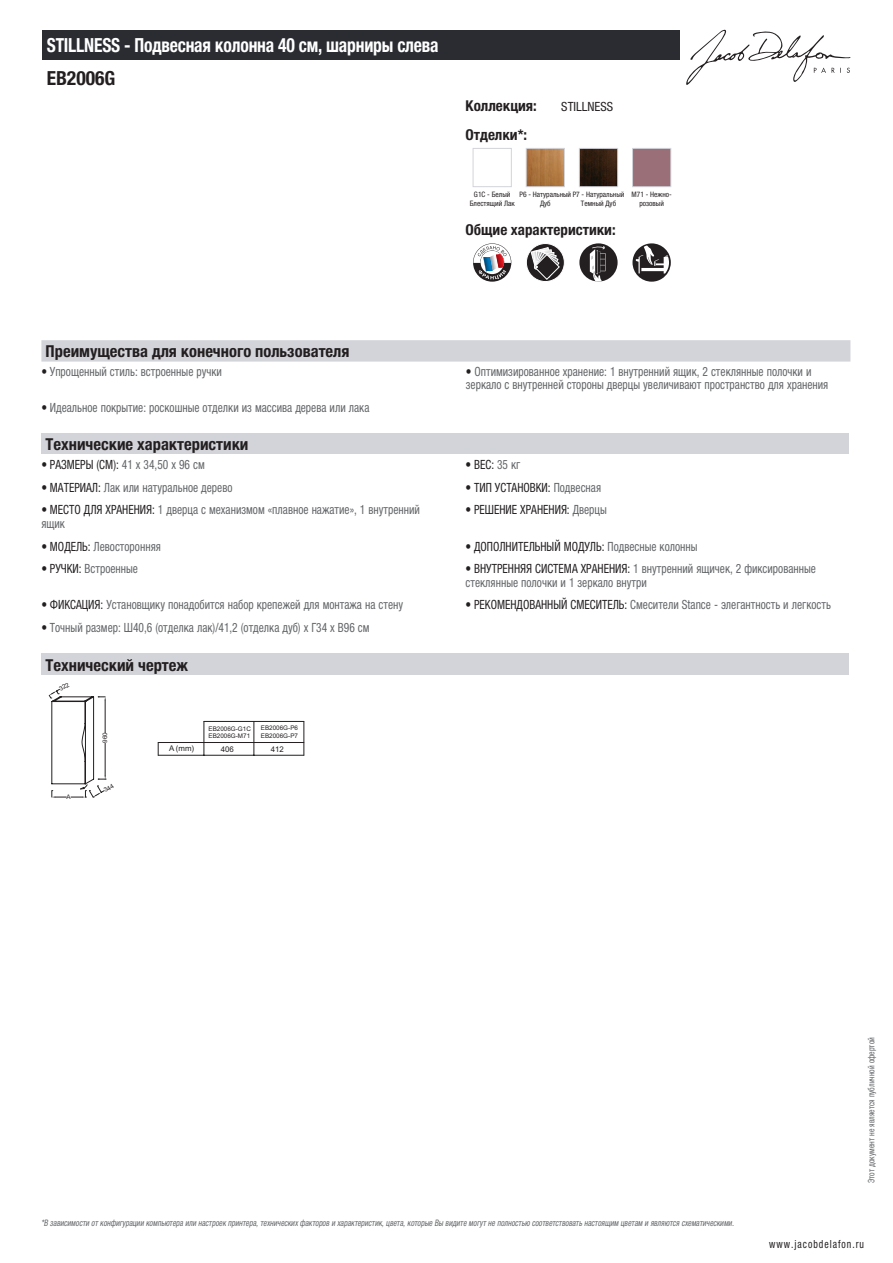
<style>
.page{position:relative;width:893px;height:1263px;background:#fff}
.page>*{position:absolute;margin:0;border:0;box-sizing:border-box;transform-origin:0 0}
.t1{font:700 condensed 19.5px "Helvetica Neue LTCYR";letter-spacing:-.01em;color:#fff;scale:.9 1}
.t2{font:700 condensed 19.5px "Helvetica Neue LTCYR";color:#231f20}
.t3{font:700 condensed 16.5px "Helvetica Neue LTCYR";color:#231f20}
.t4{font:700 condensed 15px "Helvetica Neue LTCYR";color:#231f20}
.t5{font:condensed 12.75px/13.5px "Helvetica Neue LTCYR";color:#626568;scale:.9 1}
.t6{font:condensed 12.75px "Helvetica Neue LTCYR";color:#231f20;scale:.9 1}
.t7{font:condensed 12.75px "Helvetica Neue LTCYR";color:#231f20}
.t8{font:condensed 11.25px "Helvetica Neue LTCYR";letter-spacing:.1em;color:#231f20;scale:.87 1}
.t9{font:italic condensed 9px "Helvetica Neue LTCYR";color:#626568;scale:.87 1}
.t10{font:condensed 9px "Helvetica Neue LTCYR";color:#626568;scale:.87 1}
.t11{font:7.8px "Arial";color:#231f20}
.t12{font:condensed 7.5px/9px "Helvetica Neue LTCYR";color:#231f20;text-align:center}
.t13{font:6.3px/7.5px "Arial";color:#231f20}
.s1{color:#231f20}
.s2{color:#626568}
</style>
<div class="page">
<svg style="left:686px;top:30px;width:164px;height:55px"></svg>
<div style="left:473px;top:148px;width:39px;height:39px;border:1px solid #d3d4da"></div>
<img style="left:528px;top:150px;width:35px;height:35px">
<div style="left:526px;top:148px;width:39px;height:39px;border:1px solid #d3d4da"></div>
<img style="left:581px;top:150px;width:35px;height:35px">
<div style="left:579px;top:148px;width:39px;height:39px;border:1px solid #d3d4da"></div>
<div style="left:632px;top:148px;width:39px;height:39px;border:1px solid #d3d4da"></div>
<svg style="left:473px;top:243px;width:38px;height:39px"></svg>
<svg style="left:526px;top:243px;width:38px;height:39px"></svg>
<div style="left:526px;top:243px;width:38px;height:39px;border:1px solid #fff;border-radius:50%"></div>
<svg style="left:531px;top:247px;width:29px;height:33px"></svg>
<svg style="left:579px;top:243px;width:39px;height:39px"></svg>
<svg style="left:590px;top:245px;width:15px;height:37px"></svg>
<svg style="left:632px;top:243px;width:39px;height:39px"></svg>
<div style="left:41px;top:340px;width:809px;height:22px;background:#d3d4da"></div>
<div style="left:41px;top:433px;width:808px;height:22px;background:#d3d4da"></div>
<div style="left:41px;top:653px;width:808px;height:22px;background:#d3d4da"></div>
<hr style="left:158px;top:742px;width:146px;height:1px;background:#231f20">
<hr style="left:204px;top:721px;width:1px;height:34px;background:#231f20">
<hr style="left:158px;top:755px;width:146px;height:1px;background:#231f20">
<hr style="left:254px;top:721px;width:1px;height:34px;background:#231f20">
<svg style="left:158px;top:743px;width:1px;height:12px"></svg>
<hr style="left:304px;top:721px;width:1px;height:34px;background:#231f20">
<hr style="left:204px;top:721px;width:100px;height:1px;background:#231f20">
<div style="left:43px;top:30px;width:637px;height:30px;background:#2a2c32"></div>
<svg style="left:49px;top:688px;width:58px;height:110px"></svg>
<h1 class="t1" style="left:47px;top:34px;width:437px">STILLNESS - Подвесная колонна 40 см, шарниры слева</h1>
<h1 class="t2" style="left:47px;top:67px;width:70px">EB2006G</h1>
<p class="t4" style="left:466px;top:97px;width:73px">Коллекция:</p>
<p class="t7" style="left:561px;top:99px;width:53px">STILLNESS</p>
<p class="t4" style="left:466px;top:126px;width:63px">Отделки*:</p>
<p class="t12" style="left:470px;top:190px;width:47px">G1C - Белый<br>Блестящий Лак</p>
<p class="t12" style="left:540px;top:190px;width:86px;text-align:left;text-indent:-21px">P6 - Натуральный P7 - Натуральный<br>Дуб</p>
<p class="t12" style="left:581px;top:199px;width:37px">Темный Дуб</p>
<p class="t12" style="left:631px;top:190px;width:42px">M71 - Нежно&shy;розовый</p>
<p class="t4" style="left:466px;top:221px;width:152px">Общие характеристики:</p>
<p class="t3" style="left:46px;top:342px;width:305px">Преимущества для конечного пользователя</p>
<p class="t5" style="left:41px;top:365px;width:202px"><span class="s1">•</span> Упрощенный стиль: встроенные ручки</p>
<p class="t5" style="left:466px;top:365px;width:404px"><span class="s1">•</span> Оптимизированное хранение: 1 внутренний ящик, 2 стеклянные полочки и зеркало с внутренней стороны дверцы увеличивают пространство для хранения</p>
<p class="t5" style="left:41px;top:401px;width:366px"><span class="s1">•</span> Идеальное покрытие: роскошные отделки из массива дерева или лака</p>
<p class="t3" style="left:46px;top:435px;width:204px">Технические характеристики</p>
<p class="t6" style="left:41px;top:457px;width:183px">• РАЗМЕРЫ (СМ): <span class="s2">41 x 34,50 x 96 см</span></p>
<p class="t6" style="left:466px;top:457px;width:62px">• ВЕС: <span class="s2">35 кг</span></p>
<p class="t5" style="left:41px;top:480px;width:214px"><span class="s1">• МАТЕРИАЛ:</span> Лак или натуральное дерево</p>
<p class="t6" style="left:466px;top:480px;width:152px">• ТИП УСТАНОВКИ: <span class="s2">Подвесная</span></p>
<p class="t5" style="left:41px;top:503px;width:422px"><span class="s1">• МЕСТО ДЛЯ ХРАНЕНИЯ:</span> 1 дверца с механизмом «плавное нажатие», 1 внутренний ящик</p>
<p class="t6" style="left:466px;top:503px;width:158px">• РЕШЕНИЕ ХРАНЕНИЯ: <span class="s2">Дверцы</span></p>
<p class="t5" style="left:41px;top:539px;width:134px"><span class="s1">• МОДЕЛЬ:</span> Левосторонняя</p>
<p class="t6" style="left:466px;top:539px;width:259px">• ДОПОЛНИТЕЛЬНЫЙ МОДУЛЬ: <span class="s2">Подвесные колонны</span></p>
<p class="t5" style="left:41px;top:562px;width:109px"><span class="s1">• РУЧКИ:</span> Встроенные</p>
<p class="t5" style="left:466px;top:562px;width:391px"><span class="s1">• ВНУТРЕННЯЯ СИСТЕМА ХРАНЕНИЯ:</span> 1 внутренний ящичек, 2 фиксированные стеклянные полочки и 1 зеркало внутри</p>
<p class="t5" style="left:41px;top:598px;width:403px"><span class="s1">• ФИКСАЦИЯ:</span> Установщику понадобится набор крепежей для монтажа на стену</p>
<p class="t5" style="left:466px;top:598px;width:407px"><span class="s1">• РЕКОМЕНДОВАННЫЙ СМЕСИТЕЛЬ:</span> Смесители Stance - элегантность и легкость</p>
<p class="t5" style="left:41px;top:621px;width:366px"><span class="s1">•</span> Точный размер: Ш40,6 (отделка лак)/41,2 (отделка дуб) x Г34 x В96 cм</p>
<p class="t3" style="left:46px;top:655px;width:144px">Технический чертеж</p>
<p class="t13" style="left:67px;top:793px;width:6px">A</p>
<p class="t13" style="left:101px;top:743px;width:12px;rotate:-90deg">960</p>
<p class="t13" style="left:208px;top:725px;width:44px">EB2006G-G1C<br>EB2006G-M71</p>
<p class="t13" style="left:261px;top:723px;width:39px;line-height:8.9px">EB2006G-P6<br>EB2006G-P7</p>
<p class="t11" style="left:169px;top:743px;width:27px">A (mm)</p>
<p class="t11" style="left:221px;top:744px;width:15px">406</p>
<p class="t11" style="left:271px;top:744px;width:15px">412</p>
<p class="t9" style="left:41px;top:1218px;width:800px">*В зависимости отконфигурации компьютера или настроек принтера,техническихфакторов и характеристик,цвета,которые Вы видите могутне полностью соответствоватьнастоящим цветам и являются схематическими.</p>
<p class="t10" style="left:866px;top:1183px;width:169px;rotate:-90deg">Этот документ не является публичной офертой</p>
<p class="t8" style="left:769px;top:1237px;width:110px">www.jacobdelafon.ru</p>
</div>
